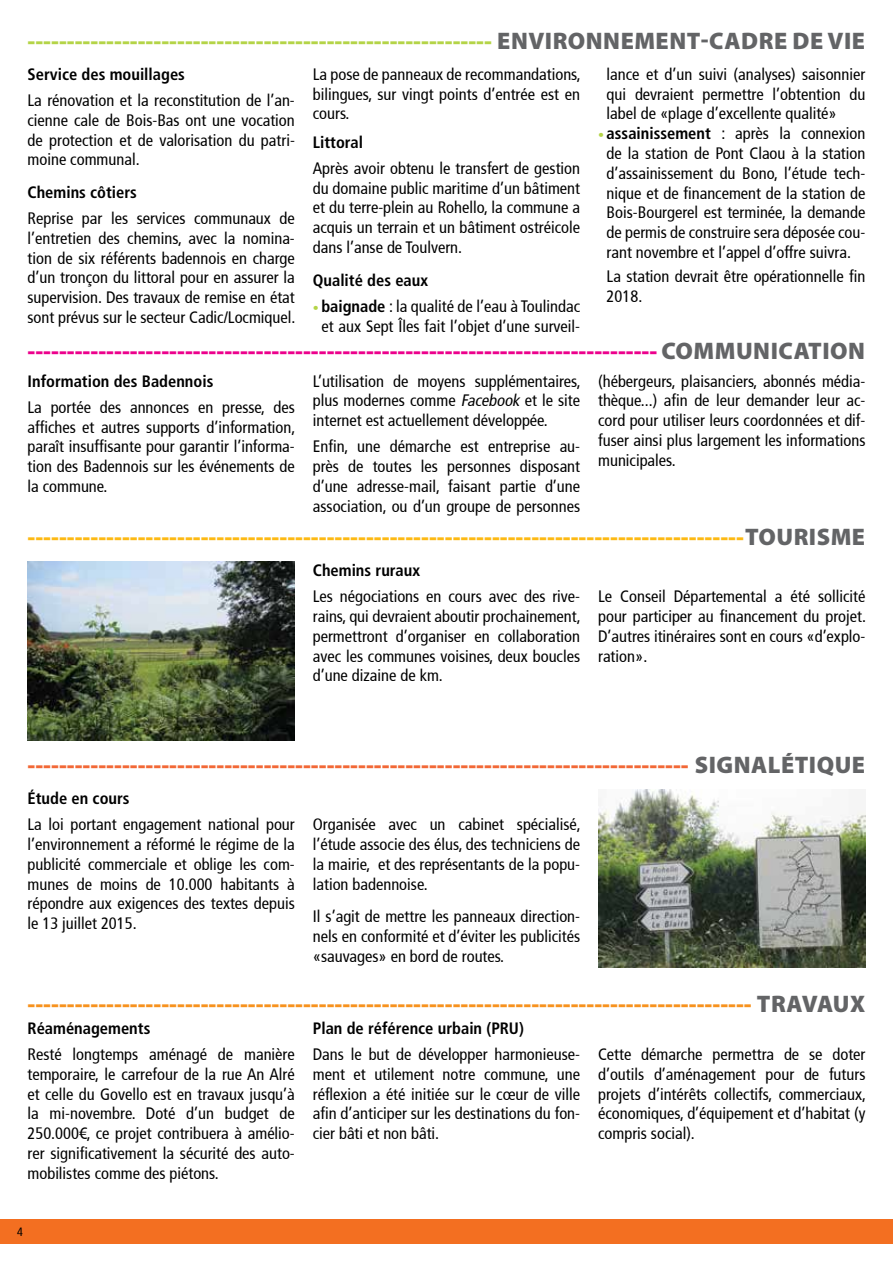
<style>
.page{position:relative;width:893px;height:1263px;background:#fff}
.page>*{position:absolute;margin:0;border:0;box-sizing:border-box;transform-origin:0 0}
.t1{font:900 24px "Myriad Pro";letter-spacing:.02em;color:#fdb913}
.t2{font:900 24px "Myriad Pro";color:#f7921e}
.t3{font:900 24px "Myriad Pro";letter-spacing:.02em;color:#f26836}
.t4{font:900 24px "Myriad Pro";letter-spacing:.02em;color:#ec008c}
.t5{font:900 24px "Myriad Pro";letter-spacing:.02em;color:#b4d447}
.t6{font:condensed 16.5px/19.8px "Frutiger";color:#000;text-align:justify}
.t7{font:700 condensed 16.5px "Frutiger LT Std";color:#000}
.t8{font:condensed 12px "Frutiger";color:#000}
.s1{color:#636466}
.s2{font-size:12px;color:#b4d447}
.s3{font-family:"Frutiger LT Std";font-weight:700}
.s4{font-style:italic}
</style>
<div class="page">
<div style="left:0;top:1219px;width:893px;height:25px;background:#f36f21"></div>
<img style="left:28px;top:561px;width:267px;height:179px">
<img style="left:598px;top:789px;width:267px;height:179px">
<h1 class="t5" style="left:28px;top:25px;width:839px">----------------------------------------------------------- <span class="s1">ENVIRONNEMENT-CADRE DE VIE</span></h1>
<p class="t7" style="left:28px;top:64px;width:159px">Service des mouillages</p>
<p class="t6" style="left:28px;top:90px;width:269px">La rénovation et la reconstitution de l’an&shy;cienne cale de Bois-Bas ont une vocation de protection et de valorisation du patri&shy;moine communal.</p>
<p class="t7" style="left:28px;top:182px;width:111px">Chemins côtiers</p>
<p class="t6" style="left:28px;top:209px;width:269px">Reprise par les services communaux de l’entretien des chemins, avec la nomina&shy;tion de six référents badennois en charge d’un tronçon du littoral pour en assurer la supervision. Des travaux de remise en état sont prévus sur le secteur Cadic/Locmiquel.</p>
<p class="t6" style="left:313px;top:64px;width:269px">La pose de panneaux de recommandations, bilingues, sur vingt points d’entrée est en cours.</p>
<p class="t7" style="left:313px;top:132px;width:52px">Littoral</p>
<p class="t6" style="left:313px;top:158px;width:269px">Après avoir obtenu le transfert de gestion du domaine public maritime d’un bâtiment et du terre-plein au Rohello, la commune a acquis un terrain et un bâtiment ostréicole dans l’anse de Toulvern.</p>
<p class="t7" style="left:313px;top:270px;width:117px">Qualité des eaux</p>
<p class="t6" style="left:313px;top:296px;width:269px;text-align:center"><span class="s2">•</span> <span class="s3">baignade</span> : la qualité de l’eau à Toulindac et aux Sept Îles fait l’objet d’une surveil-</p>
<p class="t6" style="left:607px;top:64px;width:260px">lance et d’un suivi (analyses) saisonnier qui devraient permettre l’obtention du label de «plage d’excellente qualité»</p>
<p class="t6" style="left:598px;top:124px;width:269px;text-align:center"><span class="s2">•</span> <span class="s3">assainissement</span> : après la connexion de la station de Pont Claou à la station d’assainissement du Bono, l’étude tech&shy;nique et de financement de la station de Bois-Bourgerel est terminée, la demande de permis de construire sera déposée cou&shy;rant novembre et l’appel d’offre suivra.</p>
<p class="t6" style="left:607px;top:266px;width:260px">La station devrait être opérationnelle fin<br>2018.</p>
<h1 class="t4" style="left:28px;top:335px;width:839px">-------------------------------------------------------------------------------- <span class="s1">COMMUNICATION</span></h1>
<p class="t7" style="left:28px;top:371px;width:187px">Information des Badennois</p>
<p class="t6" style="left:28px;top:397px;width:269px">La portée des annonces en presse, des affiches et autres supports d’information, paraît insuffisante pour garantir l’informa&shy;tion des Badennois sur les événements de la commune.</p>
<p class="t6" style="left:313px;top:371px;width:269px">L’utilisation de moyens supplémentaires, plus modernes comme <span class="s4">Facebook</span> et le site internet est actuellement développée.</p>
<p class="t6" style="left:313px;top:437px;width:269px">Enfin, une démarche est entreprise au&shy;près de toutes les personnes disposant d’une adresse-mail, faisant partie d’une association, ou d’un groupe de personnes</p>
<p class="t6" style="left:598px;top:371px;width:269px">(hébergeurs, plaisanciers, abonnés média&shy;thèque...) afin de leur demander leur ac&shy;cord pour utiliser leurs coordonnées et dif&shy;fuser ainsi plus largement les informations municipales.</p>
<h1 class="t1" style="left:28px;top:521px;width:839px">-------------------------------------------------------------------------------------------<span class="s1">TOURISME</span></h1>
<p class="t7" style="left:313px;top:560px;width:109px">Chemins ruraux</p>
<p class="t6" style="left:313px;top:587px;width:269px">Les négociations en cours avec des rive&shy;rains, qui devraient aboutir prochainement, permettront d’organiser en collaboration avec les communes voisines, deux boucles d’une dizaine de km.</p>
<p class="t6" style="left:598px;top:587px;width:269px">Le Conseil Départemental a été sollicité pour participer au financement du projet.<br>D’autres itinéraires sont en cours «d’explo&shy;ration».</p>
<h1 class="t3" style="left:28px;top:749px;width:839px">------------------------------------------------------------------------------------ <span class="s1">SIGNALÉTIQUE</span></h1>
<p class="t7" style="left:28px;top:788px;width:103px">Étude en cours</p>
<p class="t6" style="left:28px;top:814px;width:269px">La loi portant engagement national pour l’environnement a réformé le régime de la publicité commerciale et oblige les com&shy;munes de moins de 10.000 habitants à répondre aux exigences des textes depuis le 13 juillet 2015.</p>
<p class="t6" style="left:313px;top:814px;width:269px">Organisée avec un cabinet spécialisé, l’étude associe des élus, des techniciens de la mairie, et des représentants de la popu&shy;lation badennoise.</p>
<p class="t6" style="left:313px;top:906px;width:269px">Il s’agit de mettre les panneaux direction&shy;nels en conformité et d’éviter les publicités «sauvages» en bord de routes.</p>
<h1 class="t2" style="left:28px;top:988px;width:839px">-------------------------------------------------------------------------------------------- <span class="s1">TRAVAUX</span></h1>
<p class="t7" style="left:28px;top:1018px;width:124px">Réaménagements</p>
<p class="t6" style="left:28px;top:1044px;width:269px">Resté longtemps aménagé de manière temporaire, le carrefour de la rue An Alré et celle du Govello est en travaux jusqu’à la mi-novembre. Doté d’un budget de 250.000€, ce projet contribuera à amélio&shy;rer significativement la sécurité des auto&shy;mobilistes comme des piétons.</p>
<p class="t8" style="left:17px;top:1225px;width:7px">4</p>
<p class="t7" style="left:313px;top:1018px;width:213px">Plan de référence urbain (PRU)</p>
<p class="t6" style="left:313px;top:1044px;width:269px">Dans le but de développer harmonieuse&shy;ment et utilement notre commune, une réflexion a été initiée sur le cœur de ville afin d’anticiper sur les destinations du fon&shy;cier bâti et non bâti.</p>
<p class="t6" style="left:598px;top:1044px;width:269px">Cette démarche permettra de se doter d’outils d’aménagement pour de futurs projets d’intérêts collectifs, commerciaux, économiques, d’équipement et d’habitat (y compris social).</p>
</div>
